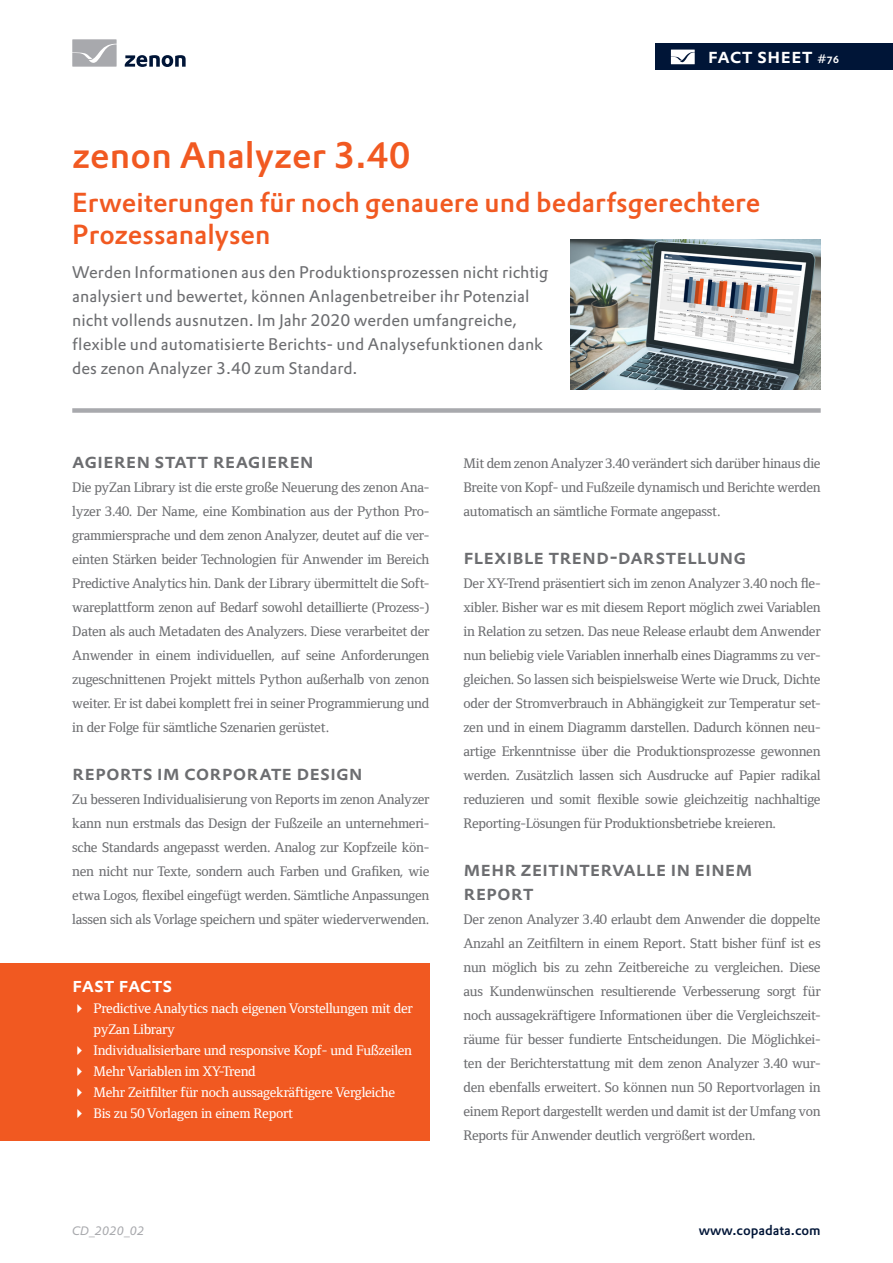
<style>
.page{position:relative;width:893px;height:1263px;background:#fff}
.page>*{position:absolute;margin:0;border:0;box-sizing:border-box;transform-origin:0 0}
.Header_Headline_oran{font:500 36px "DTL Prokyon ETOT";letter-spacing:.005em;color:#f15921}
.Header_Subheadline_o{font:500 27px/31.5px "DTL Prokyon ETOT";color:#f15921}
.Bodytext_Headline{font:500 21px/24px "DTL Prokyon TOT Caps";letter-spacing:-.005em;color:#6c6d70}
.t1{font:500 21px "DTL Prokyon TOT Caps";color:#fff}
.t2{font:500 20.85px "DTL Prokyon TOT Caps";letter-spacing:-.005em;color:#fff}
.Header_Teaser_Text{font:16.5px/24px "DTL Prokyon ETOT";color:#6c6d70}
.Normal_Body_Text_DE{font:500 14.25px/24px "Foundry Form Serif";letter-spacing:-.02em;color:#6c6d70;text-align:justify}
.t3{font:500 14.25px/21px "Foundry Form Serif";letter-spacing:-.02em;color:#fff}
.t4{font:500 13.5px "DTL Prokyon TOT";color:#001537}
.t5{font:italic 12px "DTL Prokyon TOT";color:#a8a9ad}
.s1{font-size:12px}
</style>
<div class="page">
<div style="left:656px;top:44px;width:237px;height:26px;background:#001537"></div>
<svg style="left:671px;top:50px;width:24px;height:14px"></svg>
<svg style="left:125px;top:55px;width:61px;height:12px"></svg>
<svg style="left:72px;top:39px;width:45px;height:28px"></svg>
<div style="left:72px;top:408px;width:749px;height:5px;background:#a8a9ad"></div>
<img style="left:570px;top:239px;width:251px;height:150px">
<div style="left:0;top:963px;width:429px;height:177px;background:#f15921"></div>
<p class="t1" style="left:708px;top:42px;width:133px">fact sheet <span class="s1">#76</span></p>
<p class="Header_Headline_oran" style="left:72px;top:131px;width:340px">zenon Analyzer 3.40</p>
<p class="Header_Subheadline_o" style="left:72px;top:186px;width:690px">Erweiterungen für noch genauere und bedarfsgerechtere<br>Prozessanalysen</p>
<p class="Header_Teaser_Text" style="left:72px;top:260px;width:478px">Werden Informationen aus den Produktionsprozessen nicht richtig analysiert und bewertet, können Anlagenbetreiber ihr Potenzial nicht vollends ausnutzen. Im Jahr 2020 werden umfangreiche, flexible und automatisierte Berichts- und Analysefunktionen dank des zenon Analyzer 3.40 zum Standard.</p>
<p class="Bodytext_Headline" style="left:72px;top:448px;width:243px">Agieren statt reagieren</p>
<p class="Normal_Body_Text_DE" style="left:72px;top:475px;width:359px">Die pyZan Library ist die erste große Neuerung des zenon Ana&shy;lyzer 3.40. Der Name, eine Kombination aus der Python Pro&shy;grammiersprache und dem zenon Analyzer, deutet auf die ver&shy;einten Stärken beider Technologien für Anwender im Bereich Predictive Analytics hin. Dank der Library übermittelt die Soft&shy;wareplattform zenon auf Bedarf sowohl detaillierte (Prozess-)<br>Daten als auch Metadaten des Analyzers. Diese verarbeitet der Anwender in einem individuellen, auf seine Anforderungen zugeschnittenen Projekt mittels Python außerhalb von zenon weiter. Er ist dabei komplett frei in seiner Programmierung und in der Folge für sämtliche Szenarien gerüstet.</p>
<p class="Bodytext_Headline" style="left:72px;top:760px;width:292px">Reports im Corporate Design</p>
<p class="Normal_Body_Text_DE" style="left:72px;top:787px;width:359px">Zu besseren Individualisierung von Reports im zenon Analyzer kann nun erstmals das Design der Fußzeile an unternehmeri&shy;sche Standards angepasst werden. Analog zur Kopfzeile kön&shy;nen nicht nur Texte, sondern auch Farben und Grafiken, wie etwa Logos, flexibel eingefügt werden. Sämtliche Anpassungen lassen sich als Vorlage speichern und später wiederverwenden.</p>
<h3 class="t2" style="left:72px;top:971px;width:102px">fast facts</h3>
<p class="t3" style="left:94px;top:998px;width:321px">Predictive Analytics nach eigenen Vorstellungen mit der pyZan Library<br>Individualisierbare und responsive Kopf- und Fußzeilen Mehr Variablen im XY-Trend<br>Mehr Zeitfilter für noch aussagekräftigere Vergleiche Bis zu 50 Vorlagen in einem Report</p>
<p class="t5" style="left:72px;top:1223px;width:74px">CD_2020_02</p>
<p class="Normal_Body_Text_DE" style="left:463px;top:451px;width:359px">Mit dem zenon Analyzer 3.40 verändert sich darüber hinaus die Breite von Kopf- und Fußzeile dynamisch und Berichte werden automatisch an sämtliche Formate angepasst.</p>
<p class="Bodytext_Headline" style="left:463px;top:544px;width:284px">Flexible Trend-Darstellung</p>
<p class="Normal_Body_Text_DE" style="left:463px;top:571px;width:359px">Der XY-Trend präsentiert sich im zenon Analyzer 3.40 noch fle&shy;xibler. Bisher war es mit diesem Report möglich zwei Variablen in Relation zu setzen. Das neue Release erlaubt dem Anwender nun beliebig viele Variablen innerhalb eines Diagramms zu ver&shy;gleichen. So lassen sich beispielsweise Werte wie Druck, Dichte oder der Stromverbrauch in Abhängigkeit zur Temperatur set&shy;zen und in einem Diagramm darstellen. Dadurch können neu&shy;artige Erkenntnisse über die Produktionsprozesse gewonnen werden. Zusätzlich lassen sich Ausdrucke auf Papier radikal reduzieren und somit flexible sowie gleichzeitig nachhaltige Reporting-Lösungen für Produktionsbetriebe kreieren.</p>
<p class="Bodytext_Headline" style="left:463px;top:856px;width:291px">Mehr Zeitintervalle in einem<br>Report</p>
<p class="Normal_Body_Text_DE" style="left:463px;top:907px;width:359px">Der zenon Analyzer 3.40 erlaubt dem Anwender die doppelte Anzahl an Zeitfiltern in einem Report. Statt bisher fünf ist es nun möglich bis zu zehn Zeitbereiche zu vergleichen. Diese aus Kundenwünschen resultierende Verbesserung sorgt für noch aussagekräftigere Informationen über die Vergleichszeit&shy;räume für besser fundierte Entscheidungen. Die Möglichkei&shy;ten der Berichterstattung mit dem zenon Analyzer 3.40 wur&shy;den ebenfalls erweitert. So können nun 50 Reportvorlagen in einem Report dargestellt werden und damit ist der Umfang von Reports für Anwender deutlich vergrößert worden.</p>
<p class="t4" style="left:699px;top:1221px;width:124px">www.copadata.com</p>
</div>
